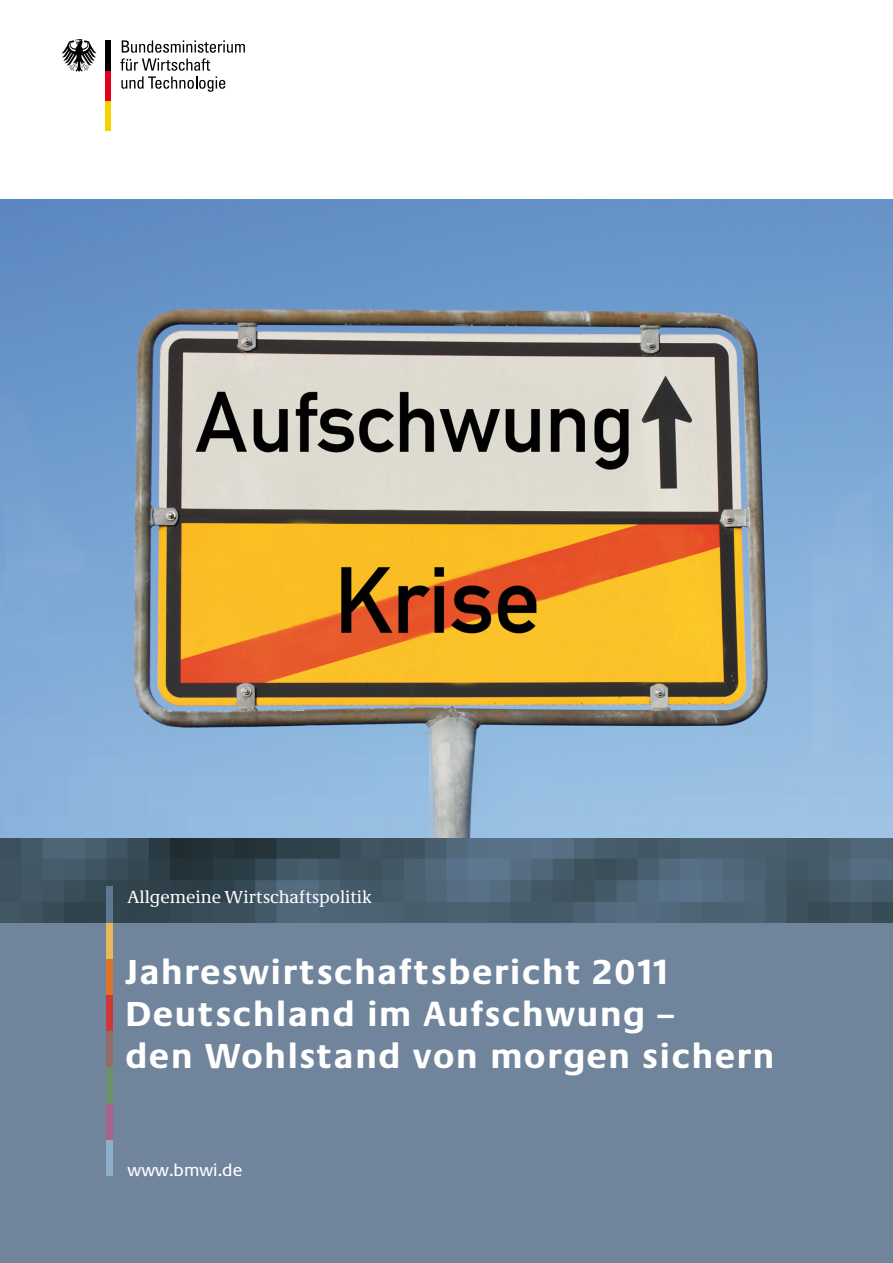
<style>
.page{position:relative;width:893px;height:1263px;background:#fff}
.page>*{position:absolute;margin:0;border:0;box-sizing:border-box;transform-origin:0 0}
.t1{font:700 36px/42px "Neue Praxis";letter-spacing:.05em;color:#fff}
.t2{font:18px "Neue Demos";color:#fff}
.t3{font:18px "Neue Praxis";color:#fff}
</style>
<div class="page">
<div style="left:0;top:838px;width:893px;height:425px;background:#70849b"></div>
<img style="left:0;top:200px;width:893px;height:723px">
<div style="left:106px;top:1140px;width:7px;height:36px;background:#8dadc9"></div>
<div style="left:106px;top:959px;width:7px;height:36px;background:#dd722a"></div>
<div style="left:106px;top:1103px;width:7px;height:37px;background:#a7638b"></div>
<div style="left:106px;top:923px;width:7px;height:36px;background:#e8b85e"></div>
<div style="left:106px;top:995px;width:7px;height:36px;background:#cf3636"></div>
<div style="left:106px;top:887px;width:7px;height:36px;background:#5f7891"></div>
<div style="left:106px;top:1031px;width:7px;height:36px;background:#926d6a"></div>
<div style="left:106px;top:1067px;width:7px;height:36px;background:#6c926a"></div>
<div style="left:106px;top:101px;width:5px;height:30px;background:#f8d200"></div>
<div style="left:106px;top:70px;width:5px;height:31px;background:#e2001a"></div>
<div style="left:106px;top:41px;width:5px;height:30px;background:#000"></div>
<svg style="left:62px;top:39px;width:35px;height:33px"></svg>
<svg style="left:120px;top:40px;width:125px;height:52px"></svg>
<p class="t2" style="left:128px;top:886px;width:246px">Allgemeine Wirtschaftspolitik</p>
<h1 class="t1" style="left:125px;top:950px;width:650px">Jahreswirtschaftsbericht 2011<br>Deutschland im Aufschwung –<br>den Wohlstand von morgen sichern</h1>
<p class="t3" style="left:128px;top:1158px;width:116px">www.bmwi.de</p>
</div>
